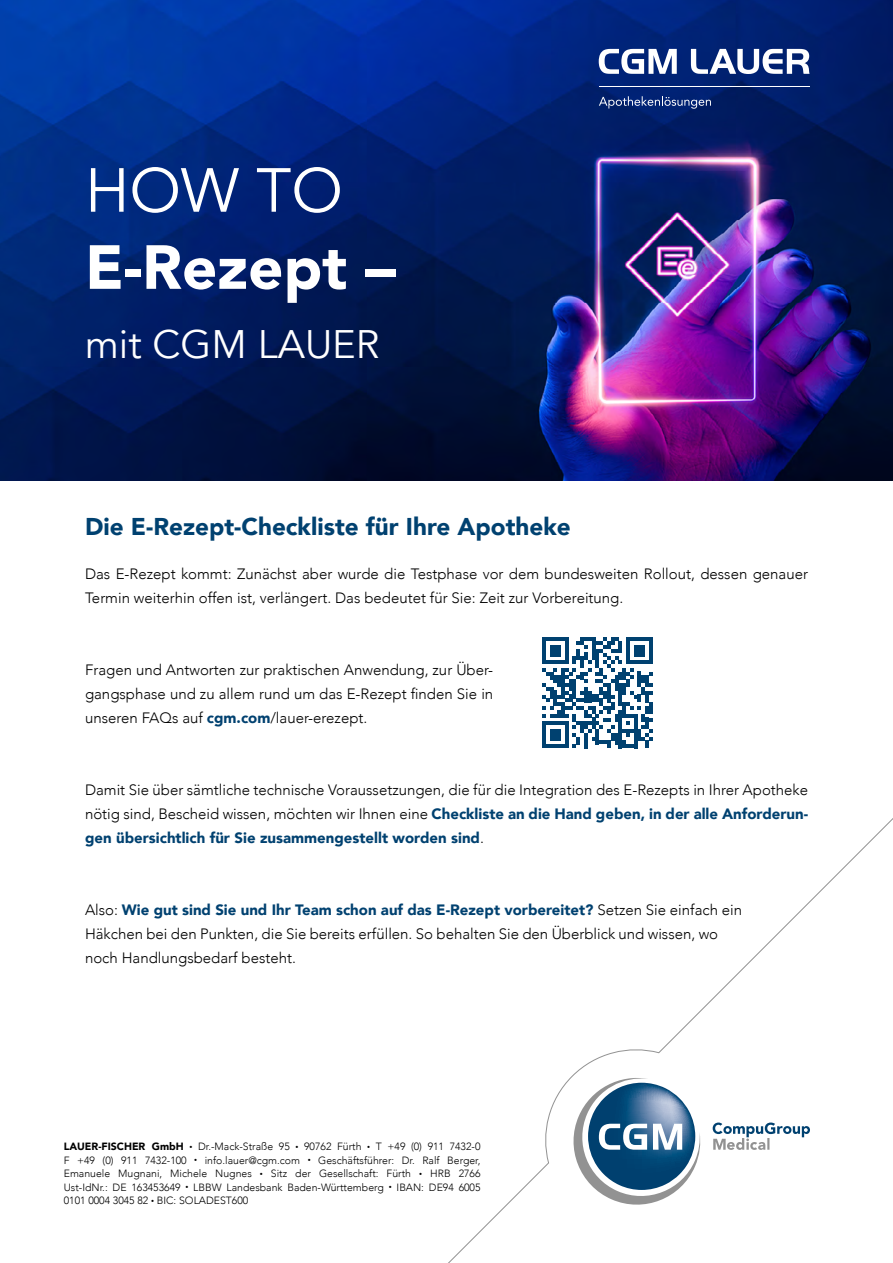
<style>
.page{position:relative;width:893px;height:1263px;background:#fff}
.page>*{position:absolute;margin:0;border:0;box-sizing:border-box;transform-origin:0 0}
.t1{font:900 61.5px "Avenir";color:#fff}
.t2{font:61.5px "Avenir";color:#fff}
.t3{font:39.75px "Avenir";color:#fff}
.t4{font:900 24.3px "Avenir";color:#004170}
.t5{font:300 15px/24px "Avenir";color:#000}
.t6{font:300 10.5px/13.5px "Avenir";color:#000;text-align:justify}
.s1{font-weight:900;color:#004170}
.s2{font-weight:900}
.s3{font-size:6px}
</style>
<div class="page">
<img style="left:0;top:0;width:893px;height:480px">
<hr style="left:599px;top:86px;width:210px;height:1px;background:#fff">
<svg style="left:599px;top:49px;width:78px;height:25px"></svg>
<svg style="left:691px;top:49px;width:119px;height:25px"></svg>
<svg style="left:599px;top:96px;width:112px;height:13px"></svg>
<svg style="left:448px;top:818px;width:445px;height:445px"></svg>
<svg style="left:565px;top:1074px;width:136px;height:139px"></svg>
<svg style="left:713px;top:1122px;width:97px;height:28px"></svg>
<svg style="left:542px;top:637px;width:111px;height:111px"></svg>
<h1 class="t2" style="left:85px;top:154px;width:259px">HOW TO</h1>
<h1 class="t1" style="left:85px;top:215px;width:313px">E-Rezept –</h1>
<h2 class="t3" style="left:85px;top:321px;width:296px">mit CGM LAUER</h2>
<h3 class="t4" style="left:85px;top:505px;width:487px">Die E-Rezept-Checkliste für Ihre Apotheke</h3>
<p class="t5" style="left:85px;top:562px;width:724px">Das E-Rezept kommt: Zunächst aber wurde die Testphase vor dem bundesweiten Rollout, dessen genauer<br>Termin weiterhin offen ist, verlängert. Das bedeutet für Sie: Zeit zur Vorbereitung.</p>
<p class="t5" style="left:85px;top:658px;width:410px;text-align:justify">Fragen und Antworten zur praktischen Anwendung, zur Über&shy;gangsphase und zu allem rund um das E-Rezept finden Sie in unseren FAQs auf <span class="s1">cgm.com</span>/lauer-erezept.</p>
<p class="t5" style="left:85px;top:778px;width:725px;text-align:justify">Damit Sie über sämtliche technische Voraussetzungen, die für die Integration des E-Rezepts in Ihrer Apotheke nötig sind, Bescheid wissen, möchten wir Ihnen eine <span class="s1">Checkliste an die Hand geben, in der alle Anforderun&shy;gen übersichtlich für Sie zusammengestellt worden sind</span>.</p>
<p class="t5" style="left:85px;top:898px;width:658px">Also: <span class="s1">Wie gut sind Sie und Ihr Team schon auf das E-Rezept vorbereitet?</span> Setzen Sie einfach ein<br>Häkchen bei den Punkten, die Sie bereits erfüllen. So behalten Sie den Überblick und wissen, wo noch Handlungsbedarf besteht.</p>
<p class="t6" style="left:64px;top:1140px;width:418px"><span class="s2">LAUER-FISCHER GmbH</span> <span class="s3">•</span> Dr.-Mack-Straße 95 <span class="s3">•</span> 90762 Fürth <span class="s3">•</span> T +49 (0) 911 7432-0<br>F +49 (0) 911 7432-100 <span class="s3">•</span> info.lauer@cgm.com <span class="s3">•</span> Geschäftsführer: Dr. Ralf Berger, Emanuele Mugnani, Michele Nugnes <span class="s3">•</span> Sitz der Gesellschaft: Fürth <span class="s3">•</span> HRB 2766<br>Ust-IdNr.: DE 163453649 <span class="s3">•</span> LBBW Landesbank Baden-Württemberg <span class="s3">•</span> IBAN: DE94 6005<br>0101 0004 3045 82 <span class="s3">•</span> BIC: SOLADEST600</p>
</div>
